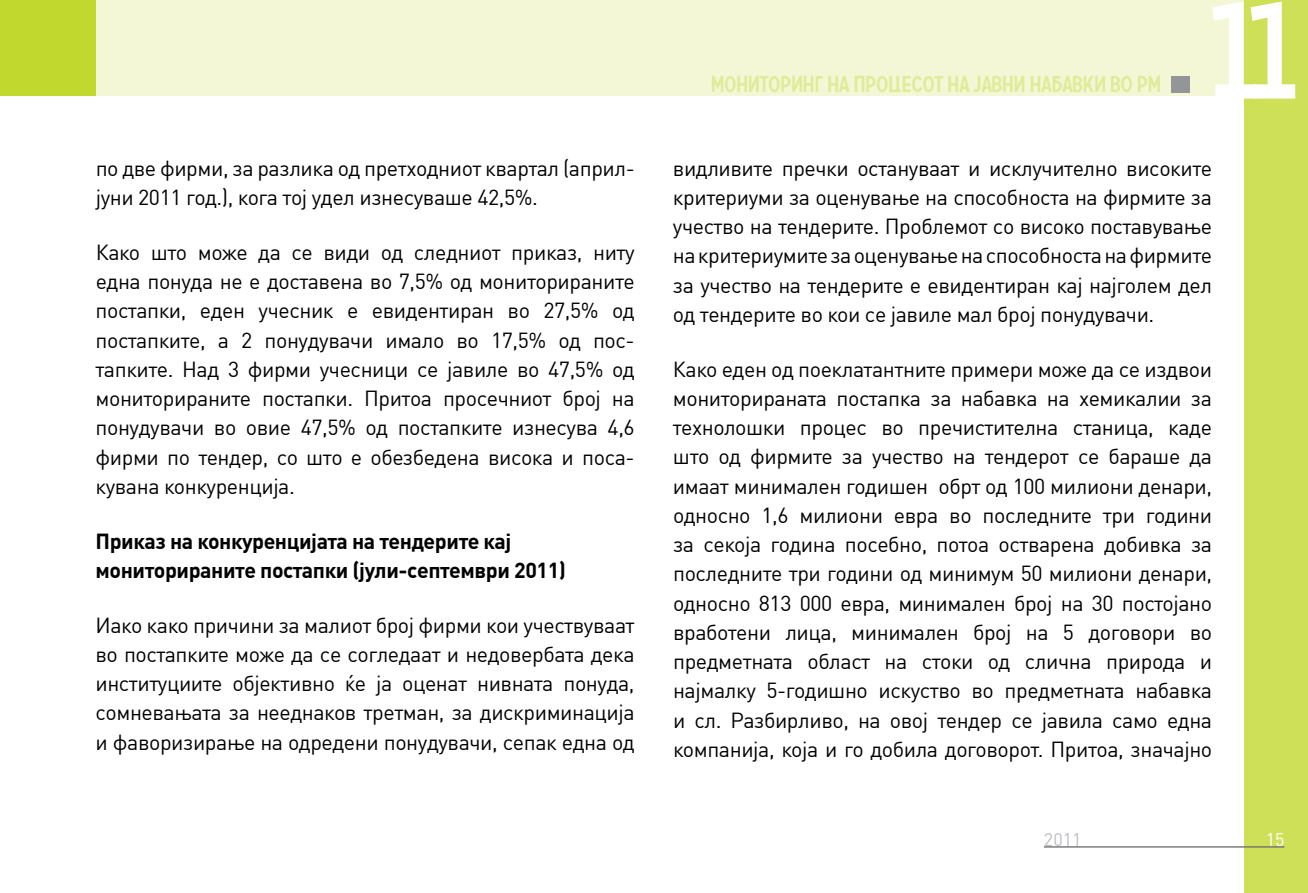
<style>
.page{position:relative;width:1308px;height:893px;background:#fff}
.page>*{position:absolute;margin:0;border:0;box-sizing:border-box;transform-origin:0 0}
.t1{font:134.33px "Carrosserie B";color:#fff}
.t2{font:22.5px "B Carrosserie";color:#e0eb97}
.t3{font:21.38px/29.2px "DIN Pro";letter-spacing:-.02em;color:#000;text-align:justify}
.t4{font:700 21.38px/29.2px "DIN Pro";letter-spacing:-.02em;color:#000}
.t5{font:18px "DIN Pro";color:#bcbec0}
.t6{font:18px "DIN Pro";color:#fff}
</style>
<div class="page">
<div style="left:0;top:0;width:1307px;height:96px;background:#f3f7d5"></div>
<div style="left:0;top:0;width:96px;height:96px;background:#c1d82f"></div>
<div style="left:1244px;top:0;width:63px;height:893px;background:#cedf58"></div>
<div style="left:1170px;top:76px;width:19px;height:16px;background:#939598"></div>
<hr style="left:1044px;top:846px;width:240px;height:2px;background:#6d6e71">
<p class="t3" style="left:96px;top:153px;width:540px">по две фирми, за разлика од претходниот квартал (април&shy;јуни 2011 год.), кога тој удел изнесуваше 42,5%.</p>
<p class="t3" style="left:95px;top:237px;width:541px;text-align:left">Како што може да се види од следниот приказ, ниту една понуда не е доставена во 7,5% од мониторираните постапки, еден учесник е евидентиран во 27,5% од постапките, а 2 понудувачи имало во 17,5% од пос&shy;тапките. Над 3 фирми учесници се јавиле во 47,5% од мониторираните постапки. Притоа просечниот број на понудувачи во овие 47,5% од постапките изнесува 4,6 фирми по тендер, со што е обезбедена висока и поса&shy;кувана конкуренција.</p>
<p class="t4" style="left:95px;top:525px;width:472px">Приказ на конкуренцијата на тендерите кај мониторираните постапки (јули-септември 2011)</p>
<p class="t3" style="left:95px;top:610px;width:540px">Иако како причини за малиот број фирми кои учествуваат во постапките може да се согледаат и недовербата дека институциите објективно ќе ја оценат нивната понуда, сомневањата за нееднаков третман, за дискриминација и фаворизирање на одредени понудувачи, сепак една од</p>
<p class="t2" style="left:711px;top:69px;width:451px">MONITORING NA PROCESOT NA JAVNI NABAVKI VO RM</p>
<h1 class="t1" style="left:1204px;top:-34px;width:95px">11</h1>
<p class="t3" style="left:673px;top:153px;width:540px">видливите пречки остануваат и исклучително високите критериуми за оценување на способноста на фирмите за учество на тендерите. Проблемот со високо поставување накритериумитезаоценувањенаспособностанафирмите за учество на тендерите е евидентиран кај најголем дел од тендерите во кои се јавиле мал број понудувачи.</p>
<p class="t3" style="left:673px;top:354px;width:541px">Како еден од поеклатантните примери може да се издвои мониторираната постапка за набавка на хемикалии за технолошки процес во пречистителна станица, каде што од фирмите за учество на тендерот се бараше да имаат минимален годишен обрт од 100 милиони денари, односно 1,6 милиони евра во последните три години за секоја година посебно, потоа остварена добивка за последните три години од минимум 50 милиони денари, односно 813 000 евра, минимален број на 30 постојано вработени лица, минимален број на 5 договори во предметната област на стоки од слична природа и најмалку 5-годишно искуство во предметната набавка и сл. Разбирливо, на овој тендер се јавила само една компанија, која и го добила договорот. Притоа, значајно</p>
<p class="t5" style="left:1044px;top:828px;width:39px">2011</p>
<p class="t6" style="left:1265px;top:828px;width:20px">15</p>
</div>
